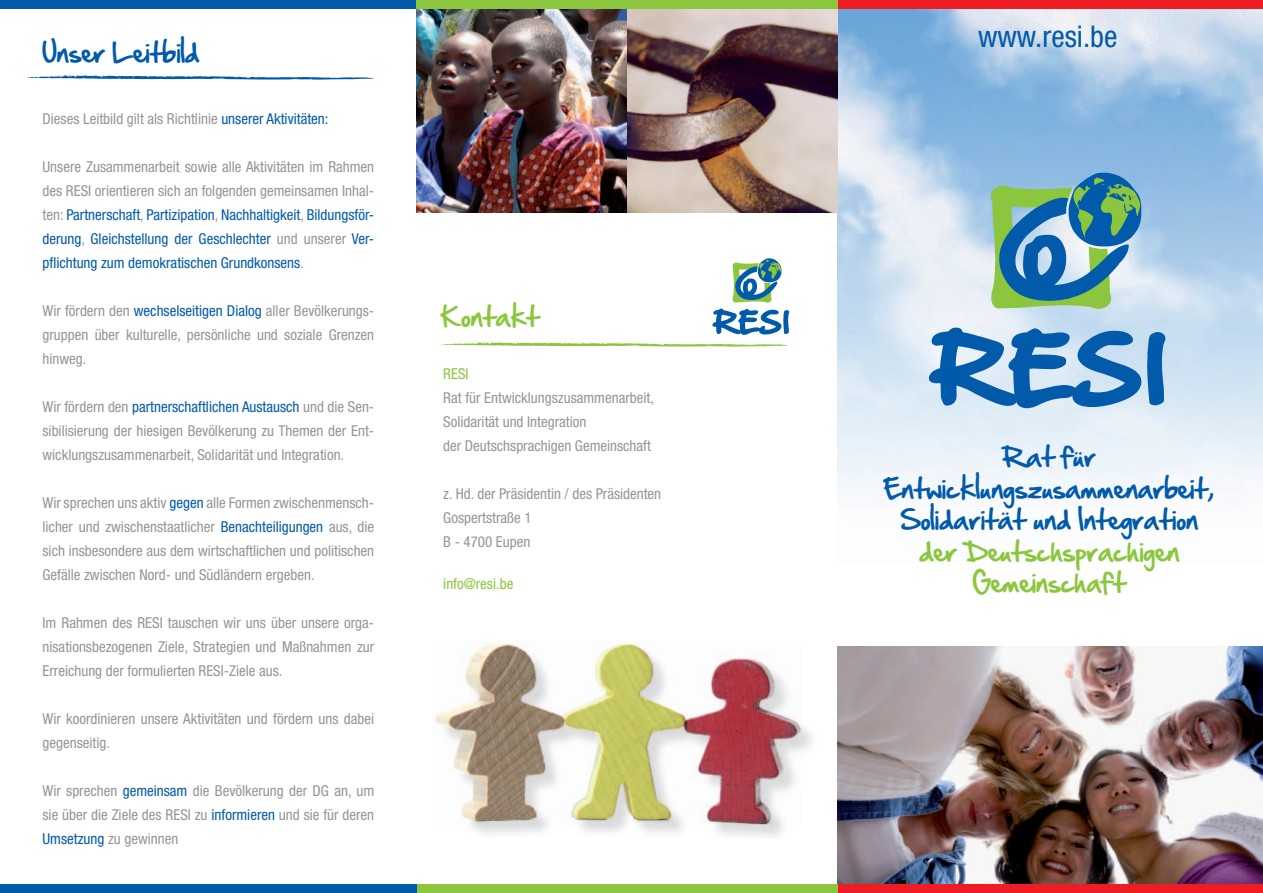
<style>
.page{position:relative;width:1263px;height:893px;background:#fff}
.page>*{position:absolute;margin:0;border:0;box-sizing:border-box;transform-origin:0 0}
.t1{font:condensed 30px "Helvetica Neue";color:#015aaa}
.t2{font:24px/31.5px "Hand Of Sean";color:#015aaa;text-align:center}
.t3{font:24px/31.5px "Hand Of Sean";color:#8bc63e;text-align:center}
.t4{font:condensed 15px/24px "Helvetica Neue";color:#939598;text-align:justify}
.t5{font:condensed 15px/24px "Helvetica Neue";color:#015aaa;text-align:justify}
.t6{font:condensed 15px "Helvetica Neue";color:#8bc63e}
.s1{color:#015aaa}
.s2{color:#939598}
</style>
<div class="page">
<img style="left:838px;top:646px;width:425px;height:238px">
<img style="left:838px;top:9px;width:425px;height:492px">
<img style="left:417px;top:9px;width:421px;height:204px">
<div style="left:838px;top:884px;width:425px;height:9px;background:#ee1d23"></div>
<div style="left:838px;top:0;width:425px;height:9px;background:#ee1d23"></div>
<div style="left:417px;top:884px;width:421px;height:9px;background:#8bc63e"></div>
<div style="left:0;top:884px;width:417px;height:9px;background:#015aaa"></div>
<div style="left:0;top:0;width:417px;height:9px;background:#015aaa"></div>
<img style="left:435px;top:714px;width:3px;height:11px">
<img style="left:438px;top:642px;width:363px;height:183px">
<svg style="left:23px;top:75px;width:351px;height:5px"></svg>
<svg style="left:440px;top:342px;width:348px;height:5px"></svg>
<svg style="left:928px;top:328px;width:238px;height:81px;background:#699ecd"></svg>
<svg style="left:991px;top:173px;width:151px;height:136px;background:#69a2a4"></svg>
<svg style="left:712px;top:309px;width:77px;height:26px"></svg>
<svg style="left:732px;top:258px;width:50px;height:45px"></svg>
<div style="left:417px;top:0;width:421px;height:9px;background:#8bc63e"></div>
<h2 class="t2" style="left:43px;top:37px;width:159px">Unser Leitbild</h2>
<p class="t4" style="left:43px;top:106px;width:287px">Dieses Leitbild gilt als Richtlinie <span class="s1">unserer Aktivitäten:</span></p>
<p class="t5" style="left:43px;top:154px;width:333px"><span class="s2">Unsere Zusammenarbeit sowie alle Aktivitäten im Rahmen des RESI orientieren sich an folgenden gemeinsamen Inhal&shy;ten:</span> Partnerschaft<span class="s2">,</span> Partizipation<span class="s2">,</span> Nachhaltigkeit<span class="s2">,</span> Bildungsför&shy;derung<span class="s2">,</span> Gleichstellung der Geschlechter <span class="s2">und unserer</span> Ver&shy;pflichtung zum demokratischen Grundkonsens<span class="s2">.</span></p>
<p class="t4" style="left:43px;top:298px;width:333px">Wir fördern den <span class="s1">wechselseitigen Dialog</span> aller Bevölkerungs&shy;gruppen über kulturelle, persönliche und soziale Grenzen hinweg.</p>
<p class="t4" style="left:43px;top:394px;width:333px">Wir fördern den <span class="s1">partnerschaftlichen Austausch</span> und die Sen&shy;sibilisierung der hiesigen Bevölkerung zu Themen der Ent&shy;wicklungszusammenarbeit, Solidarität und Integration.</p>
<p class="t4" style="left:43px;top:490px;width:333px">Wir sprechen uns aktiv <span class="s1">gegen</span> alle Formen zwischenmensch&shy;licher und zwischenstaatlicher <span class="s1">Benachteiligungen</span> aus, die sich insbesondere aus dem wirtschaftlichen und politischen Gefälle zwischen Nord- und Südländern ergeben.</p>
<p class="t4" style="left:43px;top:610px;width:333px">Im Rahmen des RESI tauschen wir uns über unsere orga&shy;nisationsbezogenen Ziele, Strategien und Maßnahmen zur Erreichung der formulierten RESI-Ziele aus.</p>
<p class="t4" style="left:43px;top:706px;width:333px">Wir koordinieren unsere Aktivitäten und fördern uns dabei gegenseitig.</p>
<p class="t4" style="left:43px;top:778px;width:333px">Wir sprechen <span class="s1">gemeinsam</span> die Bevölkerung der DG an, um sie über die Ziele des RESI zu <span class="s1">informieren</span> und sie für deren <span class="s1">Umsetzung</span> zu gewinnen</p>
<h2 class="t3" style="left:441px;top:300px;width:100px">Kontakt</h2>
<p class="t6" style="left:443px;top:365px;width:27px">RESI</p>
<p class="t4" style="left:443px;top:386px;width:212px;text-align:left">Rat für Entwicklungszusammenarbeit,<br>Solidarität und Integration<br>der Deutschsprachigen Gemeinschaft</p>
<p class="t4" style="left:443px;top:482px;width:219px;text-align:left">z. Hd. der Präsidentin / des Präsidenten<br>Gospertstraße 1<br>B - 4700 Eupen</p>
<p class="t6" style="left:443px;top:575px;width:72px">info@resi.be</p>
<h1 class="t1" style="left:978px;top:19px;width:141px">www.resi.be</h1>
<h2 class="t2" style="left:884px;top:441px;width:332px">Rat für<br>Entwicklungszusammenarbeit,<br>Solidarität und Integration</h2>
<h2 class="t3" style="left:919px;top:535px;width:262px">der Deutschsprachigen<br>Gemeinschaft</h2>
</div>
